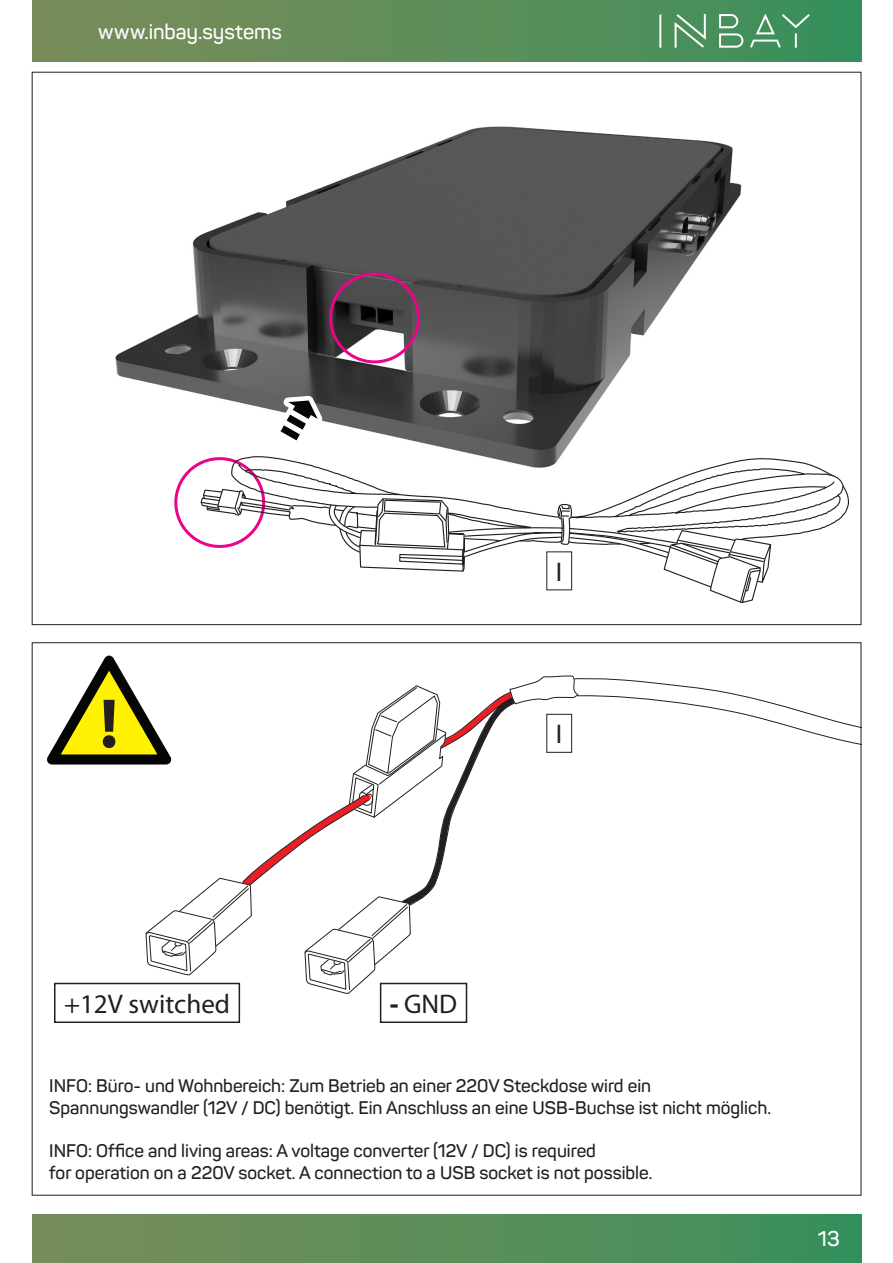
<style>
.page{position:relative;width:893px;height:1263px;background:#fff}
.page>*{position:absolute;margin:0;border:0;box-sizing:border-box;transform-origin:0 0}
.t1{font:700 70.35px "Myriad Pro";color:#231f20}
.t2{font:27px "Myriad Pro";color:#231f20}
.t3{font:600 21px "Panton";color:#fff}
.t4{font:600 18px/21.6px "Panton";color:#231f20}
.s1{font-weight:900}
</style>
<div class="page">
<div style="left:0;top:1215px;width:861px;height:48px;background:linear-gradient(to right,#7c8d59,#3a905b)"></div>
<div style="left:0;top:0;width:861px;height:62px;background:linear-gradient(to right,#808c59,#39905b)"></div>
<svg style="left:659px;top:14px;width:151px;height:34px;background:#61a075"></svg>
<div style="left:0;top:0;width:32px;height:1263px;background:#fff"></div>
<img style="left:115px;top:126px;width:627px;height:330px">
<div style="left:329px;top:273px;width:91px;height:90px;border:3px solid #ed028c;border-radius:50%"></div>
<svg style="left:275px;top:396px;width:48px;height:50px"></svg>
<div style="left:54px;top:983px;width:186px;height:40px;border:2px solid #231f20"></div>
<div style="left:380px;top:983px;width:87px;height:40px;border:2px solid #231f20"></div>
<svg style="left:47px;top:456px;width:814px;height:538px"></svg>
<p class="t3" style="left:98px;top:18px;width:185px">www.inbay.systems</p>
<h1 class="t1" style="left:100px;top:678px;width:20px">!</h1>
<h2 class="t2" style="left:556px;top:555px;width:8px">I</h2>
<h2 class="t2" style="left:556px;top:718px;width:8px">I</h2>
<h2 class="t2" style="left:64px;top:987px;width:168px">+12V switched</h2>
<h2 class="t2" style="left:390px;top:987px;width:69px"><span class="s1">-</span> GND</h2>
<p class="t4" style="left:49px;top:1075px;width:723px">INFO: Büro- und Wohnbereich: Zum Betrieb an einer 220V Steckdose wird ein<br>Spannungswandler (12V / DC) benötigt. Ein Anschluss an eine USB-Buchse ist nicht möglich.</p>
<p class="t4" style="left:49px;top:1140px;width:605px">INFO: Office and living areas: A voltage converter (12V / DC) is required<br>for operation on a 220V socket. A connection to a USB socket is not possible.</p>
<p class="t3" style="left:818px;top:1225px;width:24px">13</p>
</div>
